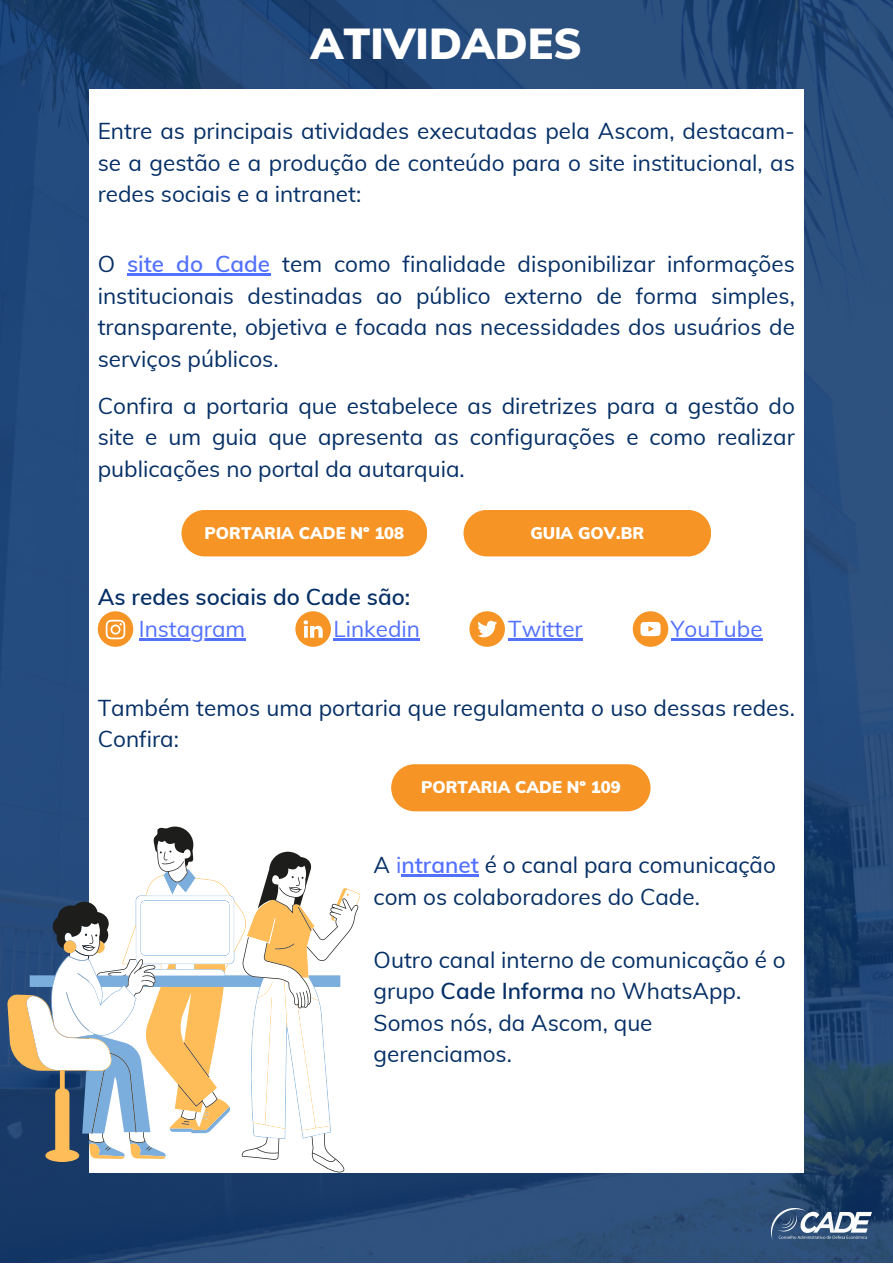
<style>
.page{position:relative;width:893px;height:1264px;background:#fff}
.page>*{position:absolute;margin:0;border:0;box-sizing:border-box;transform-origin:0 0}
.t1{font:900 42.3px "Muli";color:#fff}
.t2{font:22.5px/31.5px "Muli";color:#052f66;text-align:justify}
.t3{font:22.5px "Muli";color:#5271ff}
.t4{font:600 22.5px "Muli";color:#052f66}
.t5{font:900 16.5px "Muli";color:#fff}
.s1{font-weight:600;color:#5271ff}
.s2{color:#5271ff}
.s3{font-weight:600}
</style>
<div class="page">
<img style="left:0;top:0;width:892px;height:1262px">
<img style="left:771px;top:1208px;width:100px;height:31px">
<div style="left:89px;top:89px;width:714px;height:1084px;background:#fff"></div>
<div style="left:181px;top:510px;width:246px;height:46px;background:#f69425;border-radius:23px"></div>
<div style="left:463px;top:510px;width:248px;height:46px;background:#f69425;border-radius:23px"></div>
<div style="left:391px;top:764px;width:259px;height:47px;background:#f69425"></div>
<svg style="left:7px;top:875px;width:353px;height:286px;fill:#254a78"></svg>
<svg style="left:26px;top:840px;width:333px;height:332px"></svg>
<svg style="left:53px;top:826px;width:305px;height:346px"></svg>
<hr style="left:139px;top:638px;width:106px;height:2px;background:#5271ff">
<hr style="left:333px;top:638px;width:87px;height:2px;background:#5271ff">
<hr style="left:508px;top:638px;width:74px;height:2px;background:#5271ff">
<hr style="left:670px;top:638px;width:92px;height:2px;background:#5271ff">
<svg style="left:295px;top:611px;width:36px;height:35px"></svg>
<svg style="left:98px;top:611px;width:35px;height:35px"></svg>
<svg style="left:632px;top:611px;width:36px;height:35px"></svg>
<svg style="left:469px;top:611px;width:36px;height:35px"></svg>
<hr style="left:127px;top:273px;width:143px;height:2px;background:#5271ff">
<hr style="left:401px;top:874px;width:78px;height:2px;background:#5271ff">
<p class="t1" style="left:311px;top:16px;width:272px">ATIVIDADES</p>
<p class="t2" style="left:98px;top:115px;width:698px">Entre as principais atividades executadas pela Ascom, destacam&shy;se a gestão e a produção de conteúdo para o site institucional, as redes sociais e a intranet:</p>
<p class="t2" style="left:98px;top:248px;width:698px">O <span class="s1">site do Cade</span> tem como finalidade disponibilizar informações institucionais destinadas ao público externo de forma simples, transparente, objetiva e focada nas necessidades dos usuários de serviços públicos.</p>
<p class="t2" style="left:98px;top:389px;width:698px">Confira a portaria que estabelece as diretrizes para a gestão do site e um guia que apresenta as configurações e como realizar publicações no portal da autarquia.</p>
<p class="t5" style="left:205px;top:522px;width:201px">PORTARIA CADE Nº 108</p>
<p class="t5" style="left:530px;top:522px;width:115px">GUIA GOV.BR</p>
<p class="t4" style="left:98px;top:583px;width:314px">As redes sociais do Cade são:</p>
<p class="t3" style="left:139px;top:614px;width:108px">Instagram</p>
<p class="t3" style="left:333px;top:614px;width:88px">Linkedin</p>
<p class="t3" style="left:508px;top:614px;width:76px">Twitter</p>
<p class="t3" style="left:670px;top:614px;width:93px">YouTube</p>
<p class="t2" style="left:98px;top:691px;width:698px">Também temos uma portaria que regulamenta o uso dessas redes.<br>Confira:</p>
<p class="t5" style="left:421px;top:776px;width:201px">PORTARIA CADE Nº 109</p>
<p class="t2" style="left:373px;top:849px;width:404px">A <span class="s2">i</span><span class="s1">ntranet</span> é o canal para comunicação com os colaboradores do Cade.</p>
<p class="t2" style="left:373px;top:943px;width:413px;text-align:left">Outro canal interno de comunicação é o grupo <span class="s3">Cade Informa</span> no WhatsApp.<br>Somos nós, da Ascom, que gerenciamos.</p>
</div>
